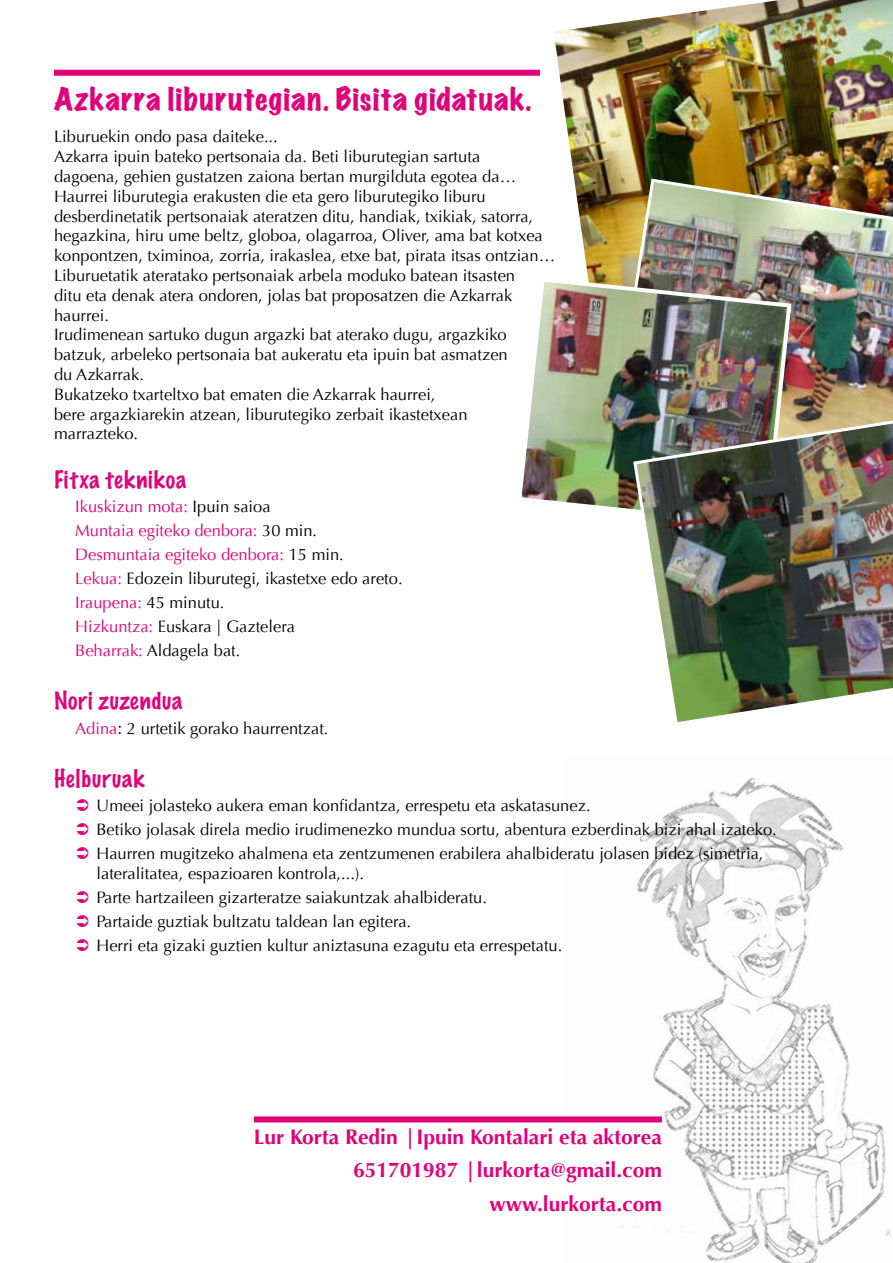
<style>
.page{position:relative;width:893px;height:1263px;background:#fff}
.page>*{position:absolute;margin:0;border:0;box-sizing:border-box;transform-origin:0 0}
.t1{font:expanded 28.5px "Marker Felt";letter-spacing:.04em;color:#e2007a}
.t2{font:100 22.5px "Marker Felt";letter-spacing:.04em;color:#e2007a}
.t3{font:700 21px/33.8px "Optima";color:#e2007a;text-align:right}
.t4{font:16.5px/19.8px "Optima";color:#000}
.s1{color:#e2007a}
.s2{font-family:"Times";font-size:18px}
</style>
<div class="page">
<img style="left:563px;top:777px;width:328px;height:486px">
<div style="left:54px;top:70px;width:486px;height:6px;background:#e2007a"></div>
<div style="left:254px;top:1116px;width:408px;height:6px;background:#e2007a"></div>
<img style="left:554px;top:0;width:339px;height:275px">
<img style="left:612px;top:177px;width:281px;height:239px">
<img style="left:521px;top:275px;width:273px;height:234px">
<img style="left:631px;top:416px;width:262px;height:306px">
<h1 class="t1" style="left:54px;top:78px;width:479px">Azkarra liburutegian. Bisita gidatuak.</h1>
<p class="t4" style="left:54px;top:127px;width:503px">Liburuekin ondo pasa daiteke...<br>Azkarra ipuin bateko pertsonaia da. Beti liburutegian sartuta<br>dagoena, gehien gustatzen zaiona bertan murgilduta egotea da… Haurrei liburutegia erakusten die eta gero liburutegiko liburu desberdinetatik pertsonaiak ateratzen ditu, handiak, txikiak, satorra, hegazkina, hiru ume beltz, globoa, olagarroa, Oliver, ama bat kotxea konpontzen, tximinoa, zorria, irakaslea, etxe bat, pirata itsas ontzian… Liburuetatik ateratako pertsonaiak arbela moduko batean itsasten<br>ditu eta denak atera ondoren, jolas bat proposatzen die Azkarrak haurrei.<br>Irudimenean sartuko dugun argazki bat aterako dugu, argazkiko batzuk, arbeleko pertsonaia bat aukeratu eta ipuin bat asmatzen<br>du Azkarrak.<br>Bukatzeko txarteltxo bat ematen die Azkarrak haurrei,<br>bere argazkiarekin atzean, liburutegiko zerbait ikastetxean marrazteko.</p>
<h2 class="t2" style="left:54px;top:463px;width:134px">Fitxa teknikoa</h2>
<p class="t4" style="left:75px;top:494px;width:329px;line-height:24px"><span class="s1">Ikuskizun mota:</span> Ipuin saioa<br><span class="s1">Muntaia egiteko denbora:</span> 30 min.<br><span class="s1">Desmuntaia egiteko denbora:</span> 15 min.<br><span class="s1">Lekua:</span> Edozein liburutegi, ikastetxe edo areto.<br><span class="s1">Iraupena:</span> 45 minutu.<br><span class="s1">Hizkuntza:</span> Euskara | Gaztelera<br><span class="s1">Beharrak:</span> Aldagela bat.</p>
<h2 class="t2" style="left:54px;top:684px;width:130px">Nori zuzendua</h2>
<p class="t4" style="left:75px;top:719px;width:255px"><span class="s1">Adina</span><span class="s2">:</span> 2 urtetik gorako haurrentzat.</p>
<h2 class="t2" style="left:54px;top:762px;width:92px">Helburuak</h2>
<p class="t4" style="left:97px;top:793px;width:682px;line-height:24px">Umeei jolasteko aukera eman konfidantza, errespetu eta askatasunez.<br>Betiko jolasak direla medio irudimenezko mundua sortu, abentura ezberdinak bizi ahal izateko.<br>Haurren mugitzeko ahalmena eta zentzumenen erabilera ahalbideratu jolasen bidez (simetria,</p>
<p class="t4" style="left:97px;top:861px;width:467px;line-height:24px">lateralitatea, espazioaren kontrola,...).<br>Parte hartzaileen gizarteratze saiakuntzak ahalbideratu.<br>Partaide guztiak bultzatu taldean lan egitera.<br>Herri eta gizaki guztien kultur aniztasuna ezagutu eta errespetatu.</p>
<p class="t3" style="left:254px;top:1120px;width:409px">Lur Korta Redin |Ipuin Kontalari eta aktorea<br>651701987 |lurkorta@gmail.com www.lurkorta.com</p>
</div>
